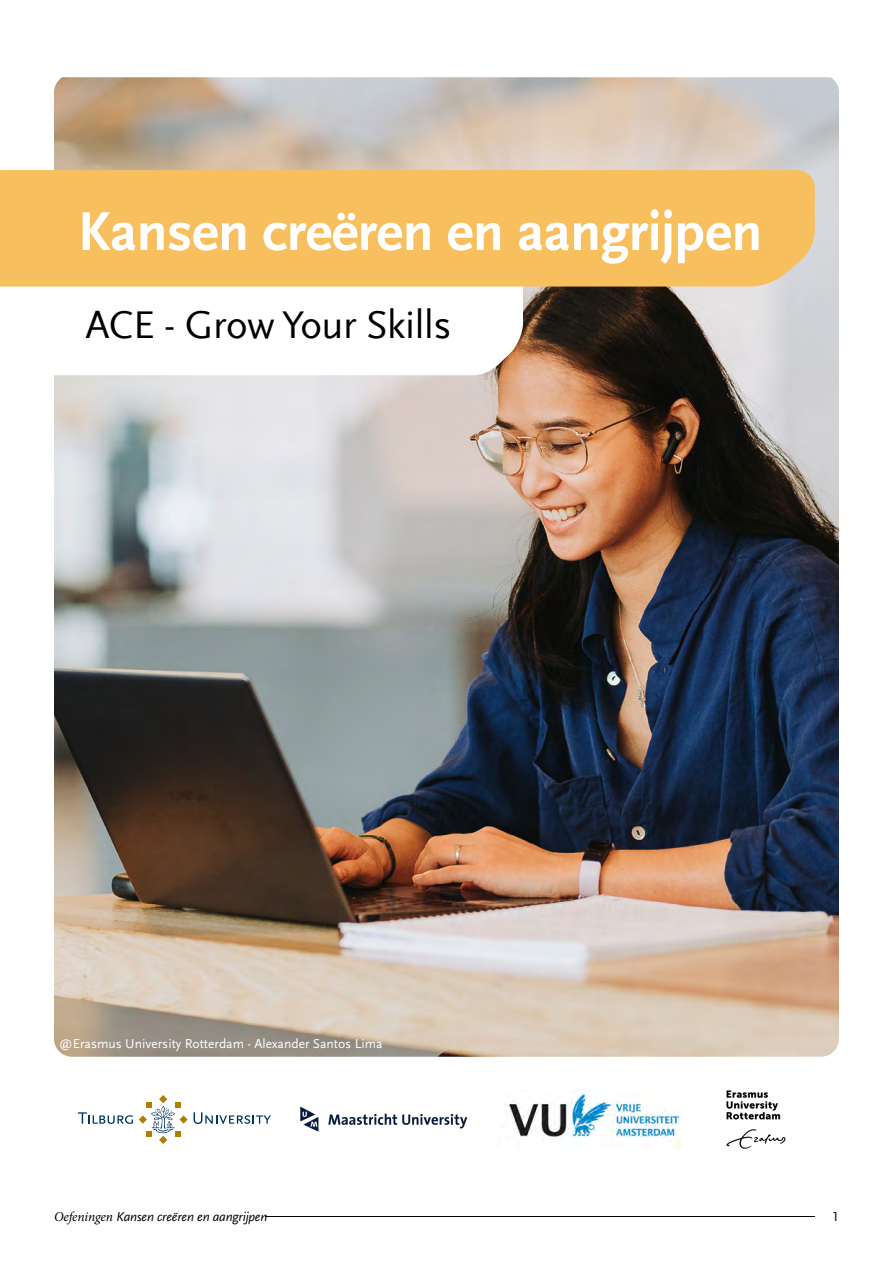
<style>
.page{position:relative;width:893px;height:1263px;background:#fff}
.page>*{position:absolute;margin:0;border:0;box-sizing:border-box;transform-origin:0 0}
.t1{font:700 57px "Scala Sans Offc";letter-spacing:-.01em;color:#fff}
.t2{font:40.5px "Scala Sans Offc";letter-spacing:-.01em;color:#000}
.t3{font:13.5px "Scala Sans";color:#fff}
.t4{font:italic 13.5px "Scala Sans Offc";letter-spacing:-.01em;color:#000}
.t5{font:13.5px "Scala Sans Offc";color:#000}
.s1{font-family:"Minion Pro"}
</style>
<div class="page">
<hr style="left:181px;top:1215px;width:634px;height:1px;background:#000">
<div style="left:54px;top:1209px;width:210px;height:15px;background:#fff"></div>
<img style="left:54px;top:77px;width:785px;height:980px">
<svg style="left:139px;top:1095px;width:49px;height:49px"></svg>
<svg style="left:78px;top:1112px;width:55px;height:12px"></svg>
<svg style="left:194px;top:1112px;width:77px;height:12px"></svg>
<img style="left:726px;top:1090px;width:60px;height:59px">
<img style="left:300px;top:1106px;width:168px;height:26px">
<svg style="left:54px;top:287px;width:469px;height:88px"></svg>
<img style="left:505px;top:1091px;width:177px;height:57px">
<div style="left:0;top:170px;width:815px;height:117px;background:#f8bf5e"></div>
<h1 class="t1" style="left:78px;top:199px;width:686px">Kansen creëren en aangrijpen</h1>
<h2 class="t2" style="left:85px;top:303px;width:367px">ACE - Grow Your Skills</h2>
<p class="t3" style="left:59px;top:1036px;width:325px">@Erasmus University Rotterdam - Alexander Santos Lima</p>
<p class="t4" style="left:54px;top:1210px;width:215px"><span class="s1">Oefeningen</span> Kansen creëren en aangrijpen</p>
<p class="t5" style="left:832px;top:1210px;width:8px">1</p>
</div>
